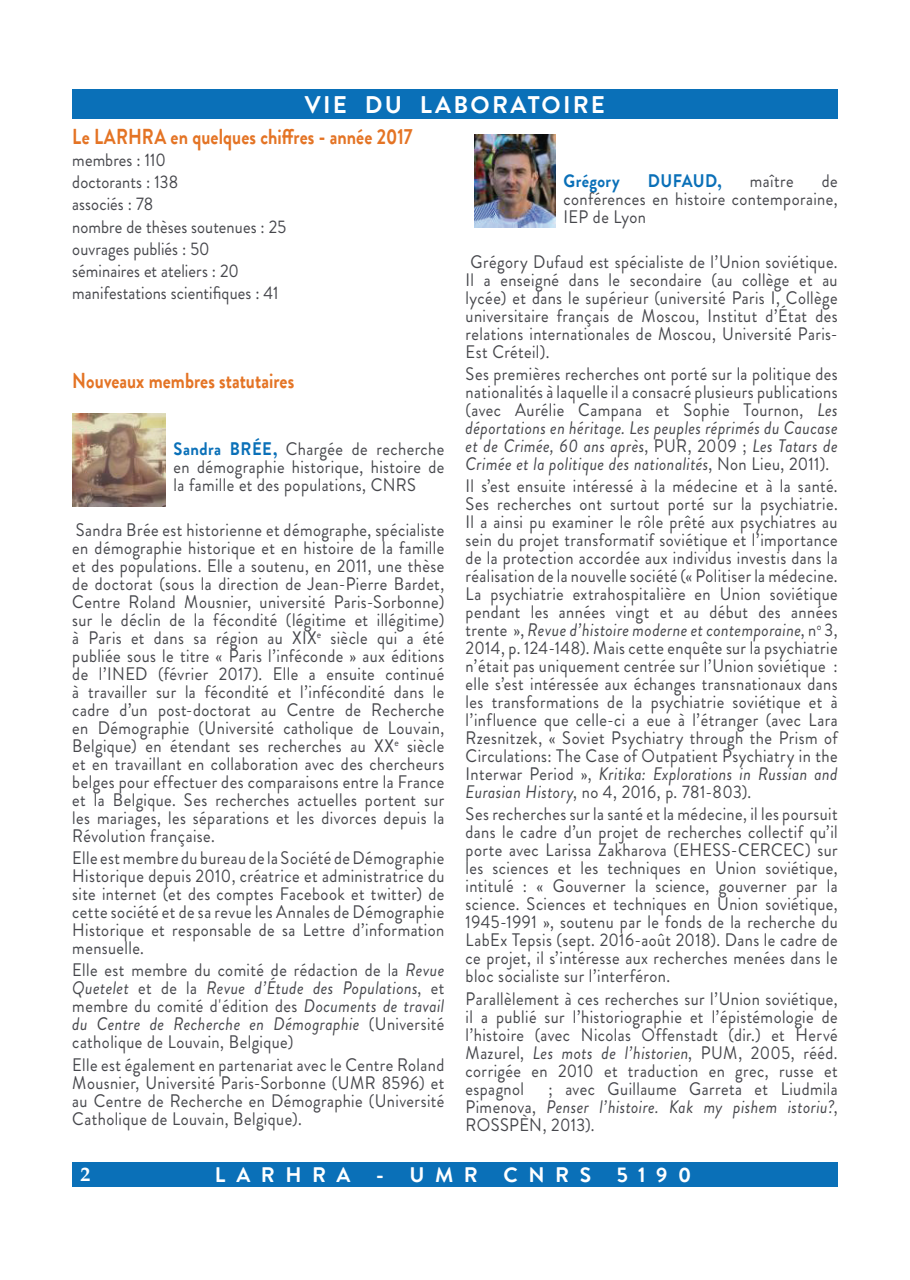
<style>
.page{position:relative;width:910px;height:1280px;background:#fff}
.page>*{position:absolute;margin:0;border:0;box-sizing:border-box;transform-origin:0 0}
.t1{font:700 24px "Brandon Grotesque";letter-spacing:.095em;color:#fff}
.t2{font:700 21.6px "Brandon Grotesque";letter-spacing:.005em;color:#e47425;scale:.83 1}
.t3{font:700 21px "Brandon Grotesque";letter-spacing:.5em;color:#fff}
.t4{font:700 19.5px "Book Antiqua";color:#fff}
.t5{font:18.15px/18px "Brandon Grotesque";letter-spacing:.025em;color:#46474c;text-align:justify;scale:.91 1}
.t6{font:18.15px/22.2px "Brandon Grotesque";letter-spacing:.005em;color:#46474c;scale:.91 1}
.t7{font:700 18.15px "Brandon Grotesque";letter-spacing:.025em;color:#0a70b8;scale:.91 1}
.s1{font-style:italic}
.s2{font-weight:700;color:#0a70b8}
</style>
<div class="page">
<div style="left:73px;top:1162px;width:765px;height:24px;background:#0a70b8"></div>
<div style="left:72px;top:1162px;width:26px;height:24px;background:#0a70b8"></div>
<div style="left:72px;top:89px;width:766px;height:30px;background:#0a70b8"></div>
<img style="left:475px;top:134px;width:80px;height:94px">
<img style="left:72px;top:413px;width:93px;height:93px">
<h1 class="t1" style="left:305px;top:87px;width:302px">VIE DU LABORATOIRE</h1>
<p class="t2" style="left:72px;top:121px;width:411px">Le LARHRA en quelques chiffres - année 2017</p>
<p class="t6" style="left:72px;top:149px;width:237px">membres : 110<br>doctorants : 138<br>associés : 78<br>nombre de thèses soutenues : 25 ouvrages publiés : 50<br>séminaires et ateliers : 20 manifestations scientifiques : 41</p>
<p class="t7" style="left:563px;top:168px;width:63px">Grégory</p>
<p class="t7" style="left:648px;top:168px;width:83px">DUFAUD,</p>
<p class="t5" style="left:750px;top:172px;width:50px">maître</p>
<p class="t5" style="left:563px;top:172px;width:303px;text-indent:258px">de conférences en histoire contemporaine, IEP de Lyon</p>
<p class="t5" style="left:466px;top:253px;width:410px">Grégory Dufaud est spécialiste de l’Union soviétique.<br>Il a enseigné dans le secondaire (au collège et au lycée) et dans le supérieur (université Paris I, Collège universitaire français de Moscou, Institut d’État des relations internationales de Moscou, Université Paris-Est Créteil).</p>
<p class="t5" style="left:466px;top:365px;width:410px">Ses premières recherches ont porté sur la politique des nationalités à laquelle il a consacré plusieurs publications (avec Aurélie Campana et Sophie Tournon, <span class="s1">Les déportations en héritage. Les peuples réprimés du Caucase et de Crimée, 60 ans après</span>, PUR, 2009 ; <span class="s1">Les Tatars de Crimée et la politique des nationalités</span>, Non Lieu, 2011).</p>
<p class="t5" style="left:466px;top:477px;width:410px">Il s’est ensuite intéressé à la médecine et à la santé.<br>Ses recherches ont surtout porté sur la psychiatrie.<br>Il a ainsi pu examiner le rôle prêté aux psychiatres au sein du projet transformatif soviétique et l’importance de la protection accordée aux individus investis dans la réalisation de la nouvelle société (« Politiser la médecine.<br>La psychiatrie extrahospitalière en Union soviétique pendant les années vingt et au début des années trente », <span class="s1">Revue d’histoire moderne et contemporaine</span>, n<sup>o</sup> 3, 2014, p. 124-148). Mais cette enquête sur la psychiatrie n’était pas uniquement centrée sur l’Union soviétique : elle s’est intéressée aux échanges transnationaux dans les transformations de la psychiatrie soviétique et à l’influence que celle-ci a eue à l’étranger (avec Lara Rzesnitzek, « Soviet Psychiatry through the Prism of Circulations: The Case of Outpatient Psychiatry in the Interwar Period », <span class="s1">Kritika: Explorations in Russian and Eurasian History</span>, no 4, 2016, p. 781-803).</p>
<p class="t5" style="left:466px;top:805px;width:410px">Ses recherches sur la santé et la médecine, il les poursuit dans le cadre d’un projet de recherches collectif qu’il porte avec Larissa Zakharova (EHESS-CERCEC) sur les sciences et les techniques en Union soviétique, intitulé : « Gouverner la science, gouverner par la science. Sciences et techniques en Union soviétique, 1945-1991 », soutenu par le fonds de la recherche du LabEx Tepsis (sept. 2016-août 2018). Dans le cadre de ce projet, il s’intéresse aux recherches menées dans le bloc socialiste sur l’interféron.</p>
<p class="t5" style="left:466px;top:990px;width:410px">Parallèlement à ces recherches sur l’Union soviétique, il a publié sur l’historiographie et l’épistémologie de l’histoire (avec Nicolas Offenstadt (dir.) et Hervé Mazurel, <span class="s1">Les mots de l’historien</span>, PUM, 2005, rééd. corrigée en 2010 et traduction en grec, russe et espagnol</p>
<p class="t2" style="left:72px;top:366px;width:269px">Nouveaux membres statutaires</p>
<p class="t5" style="left:174px;top:440px;width:299px"><span class="s2">Sandra BRÉE,</span> Chargée de recherche en démographie historique, histoire de la famille et des populations, CNRS</p>
<p class="t5" style="left:72px;top:521px;width:410px">Sandra Brée est historienne et démographe, spécialiste en démographie historique et en histoire de la famille et des populations. Elle a soutenu, en 2011, une thèse de doctorat (sous la direction de Jean-Pierre Bardet, Centre Roland Mousnier, université Paris-Sorbonne) sur le déclin de la fécondité (légitime et illégitime) à Paris et dans sa région au XIX<sup>e</sup> siècle qui a été publiée sous le titre « Paris l’inféconde » aux éditions de l’INED (février 2017). Elle a ensuite continué à travailler sur la fécondité et l’infécondité dans le cadre d’un post-doctorat au Centre de Recherche en Démographie (Université catholique de Louvain, Belgique) en étendant ses recherches au XX<sup>e</sup> siècle et en travaillant en collaboration avec des chercheurs belges pour effectuer des comparaisons entre la France et la Belgique. Ses recherches actuelles portent sur les mariages, les séparations et les divorces depuis la Révolution française.</p>
<p class="t5" style="left:72px;top:849px;width:410px">Elle est membre du bureau de la Société de Démographie Historique depuis 2010, créatrice et administratrice du site internet (et des comptes Facebook et twitter) de cette société et de sa revue les Annales de Démographie Historique et responsable de sa Lettre d’information mensuelle.</p>
<p class="t5" style="left:72px;top:961px;width:410px">Elle est membre du comité de rédaction de la <span class="s1">Revue Quetelet</span> et de la <span class="s1">Revue d’Étude des Populations</span>, et membre du comité d'édition des <span class="s1">Documents de travail du Centre de Recherche en Démographie</span> (Université catholique de Louvain, Belgique)</p>
<p class="t5" style="left:72px;top:1055px;width:410px">Elle est également en partenariat avec le Centre Roland Mousnier, Université Paris-Sorbonne (UMR 8596) et au Centre de Recherche en Démographie (Université Catholique de Louvain, Belgique).</p>
<p class="t5" style="left:466px;top:1080px;width:410px;text-indent:83px">; avec Guillaume Garreta et Liudmila Pimenova, <span class="s1">Penser l’histoire. Kak my pishem istoriu?</span>, ROSSPÈN, 2013).</p>
<p class="t4" style="left:80px;top:1161px;width:11px">2</p>
<p class="t3" style="left:215px;top:1159px;width:478px">LARHRA - UMR CNRS 5190</p>
</div>
